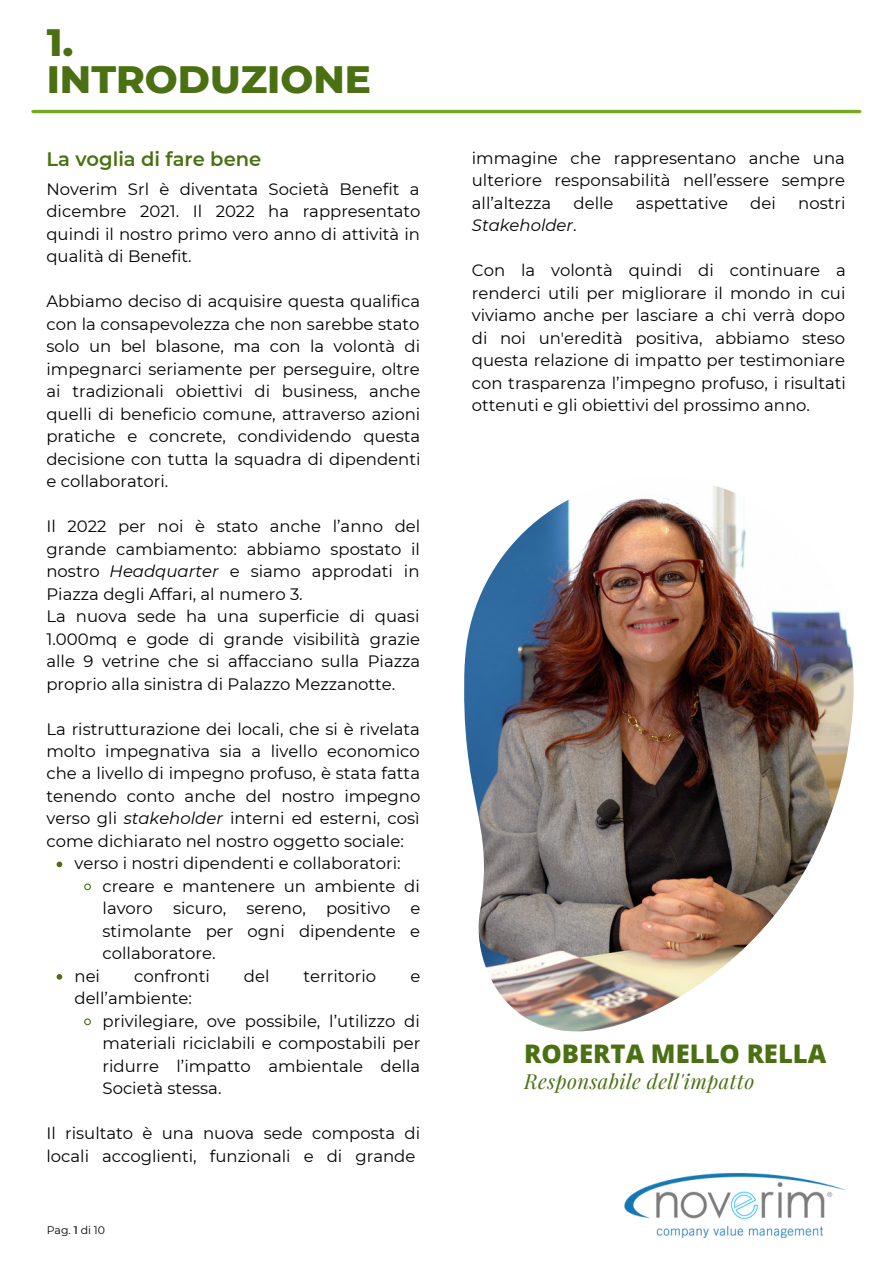
<style>
.page{position:relative;width:893px;height:1264px;background:#fff}
.page>*{position:absolute;margin:0;border:0;box-sizing:border-box;transform-origin:0 0}
.t1{font:800 39px "Montserrat";color:#4a7012}
.t2{font:800 25.65px "Open Sans";color:#4a7012}
.t3{font:italic 20.4px "Playfair Display";letter-spacing:.02em;color:#4a7012}
.t4{font:600 19.5px "Montserrat";color:#4a7012}
.t5{font:16.5px/22.5px "Montserrat";color:#000;text-align:justify}
.t6{font:italic 16.5px "Montserrat";color:#000}
.t7{font:10.95px "Montserrat";color:#000}
.s1{font-style:italic}
.s2{color:#fff}
.s3{font-weight:500}
.s4{font-style:normal}
</style>
<div class="page">
<hr style="left:33px;top:110px;width:826px;height:3px;background:#72ab1c">
<img style="left:624px;top:1173px;width:222px;height:64px">
<img style="left:464px;top:485px;width:390px;height:546px">
<svg style="left:57px;top:861px;width:5px;height:6px"></svg>
<svg style="left:84px;top:883px;width:7px;height:8px"></svg>
<svg style="left:57px;top:974px;width:5px;height:5px"></svg>
<svg style="left:84px;top:1018px;width:7px;height:8px"></svg>
<p class="t1" style="left:47px;top:18px;width:28px">1.</p>
<p class="t1" style="left:47px;top:56px;width:326px">INTRODUZIONE</p>
<p class="t4" style="left:46px;top:147px;width:216px">La voglia di fare bene</p>
<p class="t5" style="left:46px;top:177px;width:375px">Noverim Srl è diventata Società Benefit a dicembre 2021. Il 2022 ha rappresentato quindi il nostro primo vero anno di attività in qualità di Benefit.</p>
<p class="t5" style="left:46px;top:290px;width:375px">Abbiamo deciso di acquisire questa qualifica con la consapevolezza che non sarebbe stato solo un bel blasone, ma con la volontà di impegnarci seriamente per perseguire, oltre ai tradizionali obiettivi di business, anche quelli di beneficio comune, attraverso azioni pratiche e concrete, condividendo questa decisione con tutta la squadra di dipendenti e collaboratori.</p>
<p class="t5" style="left:46px;top:515px;width:375px">Il 2022 per noi è stato anche l’anno del grande cambiamento: abbiamo spostato il nostro <span class="s1">Headquarter</span> e siamo approdati in Piazza degli Affari, al numero 3.</p>
<p class="t5" style="left:46px;top:605px;width:375px">La nuova sede ha una superficie di quasi 1.000mq e gode di grande visibilità grazie alle 9 vetrine che si affacciano sulla Piazza proprio alla sinistra di Palazzo Mezzanotte.</p>
<p class="t5" style="left:46px;top:717px;width:375px">La ristrutturazione dei locali, che si è rivelata molto impegnativa sia a livello economico che a livello di impegno profuso, è stata fatta tenendo conto anche del nostro impegno verso gli <span class="s1">stakeholder</span> interni ed esterni, così come dichiarato nel nostro oggetto sociale:</p>
<p class="t5" style="left:74px;top:852px;width:327px">verso i nostri dipendenti e collaboratori:</p>
<p class="t5" style="left:103px;top:874px;width:319px">creare e mantenere un ambiente di lavoro sicuro, sereno, positivo e stimolante per ogni dipendente e collaboratore.</p>
<p class="t5" style="left:74px;top:964px;width:27px">nei</p>
<p class="t5" style="left:134px;top:964px;width:77px">confronti</p>
<p class="t5" style="left:244px;top:964px;width:27px">del</p>
<p class="t5" style="left:303px;top:964px;width:74px">territorio</p>
<p class="t5" style="left:410px;top:964px;width:11px">e</p>
<p class="t5" style="left:74px;top:987px;width:119px">dell’ambiente:</p>
<p class="t5" style="left:103px;top:1009px;width:319px">privilegiare, ove possibile, l’utilizzo di materiali riciclabili e compostabili per ridurre l’impatto ambientale della Società stessa.</p>
<p class="t5" style="left:46px;top:1122px;width:375px">Il risultato è una nuova sede composta di locali accoglienti, funzionali e di grande<span class="s2">i</span></p>
<p class="t7" style="left:47px;top:1222px;width:60px">Pag. <span class="s3">1</span> di 10</p>
<p class="t5" style="left:472px;top:146px;width:374px">immagine che rappresentano anche una ulteriore responsabilità nell’essere sempre all’altezza</p>
<p class="t5" style="left:573px;top:191px;width:41px">delle</p>
<p class="t5" style="left:636px;top:191px;width:93px">aspettative</p>
<p class="t5" style="left:750px;top:191px;width:27px">dei</p>
<p class="t5" style="left:798px;top:191px;width:49px">nostri</p>
<p class="t6" style="left:472px;top:215px;width:106px">Stakeholder<span class="s4">.</span></p>
<p class="t5" style="left:472px;top:259px;width:375px">Con la volontà quindi di continuare a renderci utili per migliorare il mondo in cui viviamo anche per lasciare a chi verrà dopo di noi un'eredità positiva, abbiamo steso questa relazione di impatto per testimoniare con trasparenza l’impegno profuso, i risultati ottenuti e gli obiettivi del prossimo anno.</p>
<p class="t2" style="left:524px;top:1035px;width:304px">ROBERTA MELLO RELLA</p>
<p class="t3" style="left:524px;top:1066px;width:232px">Responsabile dell'impatto</p>
</div>
